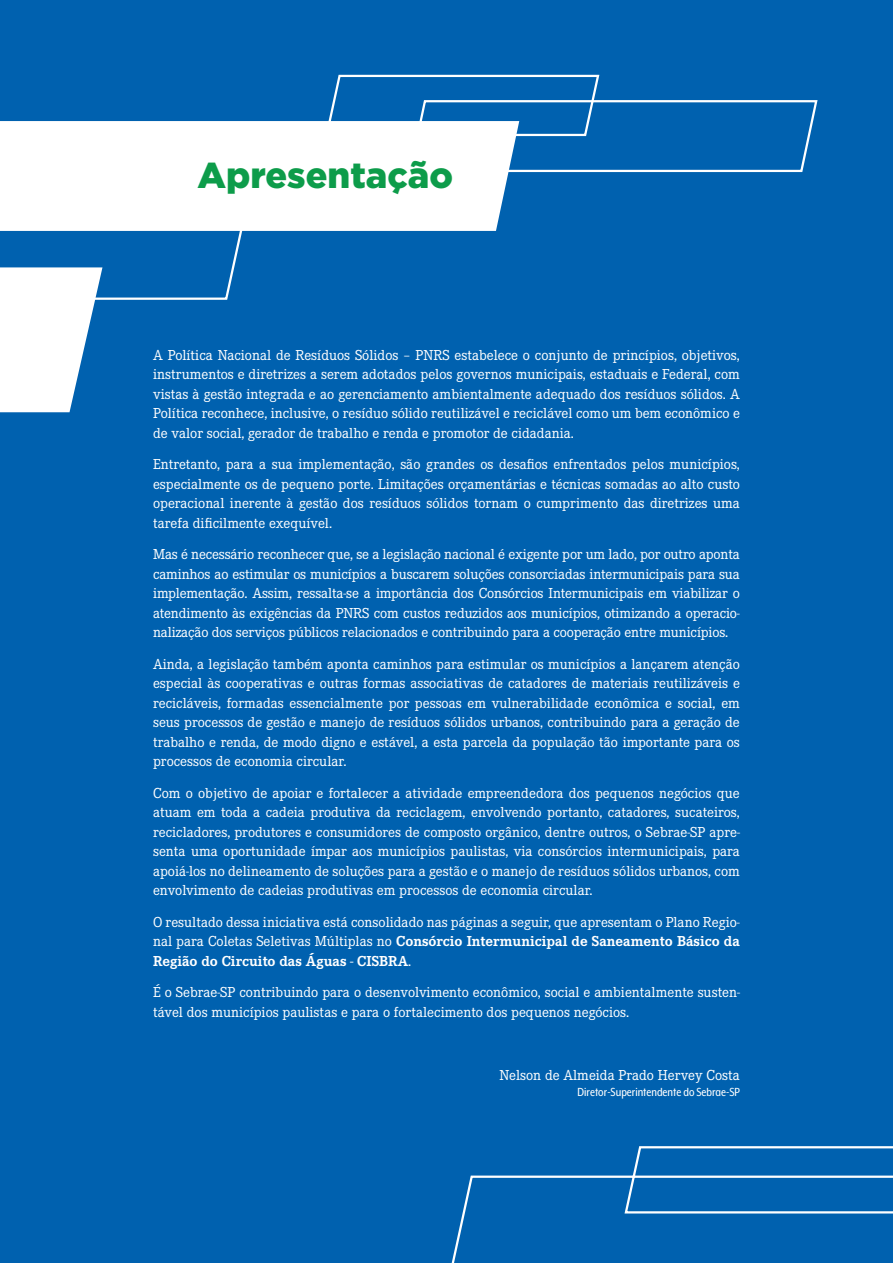
<style>
.page{position:relative;width:893px;height:1263px;background:#0061af}
.page>*{position:absolute;margin:0;border:0;box-sizing:border-box;transform-origin:0 0}
.t1{font:900 36px "Gotham";color:#0d9c4a}
.t2{font:15px/19.5px "Corporate E Pro";color:#fff;text-align:justify}
.t3{font:13.5px "Mr Eaves XL Mod Nar OT";color:#fff}
.s1{font-weight:700}
</style>
<div class="page">
<div style="left:445px;top:1144px;width:448px;height:119px;background:#0061af"></div>
<svg style="left:0;top:121px;width:519px;height:110px"></svg>
<svg style="left:324px;top:74px;width:495px;height:100px"></svg>
<svg style="left:0;top:187px;width:253px;height:114px"></svg>
<h1 class="t1" style="left:197px;top:155px;width:257px">Apresentação</h1>
<p class="t2" style="left:153px;top:344px;width:588px">A Política Nacional de Resíduos Sólidos – PNRS estabelece o conjunto de princípios, objetivos, instrumentos e diretrizes a serem adotados pelos governos municipais, estaduais e Federal, com vistas à gestão integrada e ao gerenciamento ambientalmente adequado dos resíduos sólidos. A Política reconhece, inclusive, o resíduo sólido reutilizável e reciclável como um bem econômico e de valor social, gerador de trabalho e renda e promotor de cidadania.</p>
<p class="t2" style="left:153px;top:454px;width:588px">Entretanto, para a sua implementação, são grandes os desafios enfrentados pelos municípios, especialmente os de pequeno porte. Limitações orçamentárias e técnicas somadas ao alto custo operacional inerente à gestão dos resíduos sólidos tornam o cumprimento das diretrizes uma tarefa dificilmente exequível.</p>
<p class="t2" style="left:153px;top:544px;width:588px">Mas é necessário reconhecer que, se a legislação nacional é exigente por um lado, por outro aponta caminhos ao estimular os municípios a buscarem soluções consorciadas intermunicipais para sua implementação. Assim, ressalta-se a importância dos Consórcios Intermunicipais em viabilizar o atendimento às exigências da PNRS com custos reduzidos aos municípios, otimizando a operacio&shy;nalização dos serviços públicos relacionados e contribuindo para a cooperação entre municípios.</p>
<p class="t2" style="left:153px;top:653px;width:588px">Ainda, a legislação também aponta caminhos para estimular os municípios a lançarem atenção especial às cooperativas e outras formas associativas de catadores de materiais reutilizáveis e recicláveis, formadas essencialmente por pessoas em vulnerabilidade econômica e social, em seus processos de gestão e manejo de resíduos sólidos urbanos, contribuindo para a geração de trabalho e renda, de modo digno e estável, a esta parcela da população tão importante para os processos de economia circular.</p>
<p class="t2" style="left:153px;top:782px;width:588px">Com o objetivo de apoiar e fortalecer a atividade empreendedora dos pequenos negócios que atuam em toda a cadeia produtiva da reciclagem, envolvendo portanto, catadores, sucateiros, recicladores, produtores e consumidores de composto orgânico, dentre outros, o Sebrae-SP apre&shy;senta uma oportunidade ímpar aos municípios paulistas, via consórcios intermunicipais, para apoiá-los no delineamento de soluções para a gestão e o manejo de resíduos sólidos urbanos, com envolvimento de cadeias produtivas em processos de economia circular.</p>
<p class="t2" style="left:153px;top:911px;width:588px">O resultado dessa iniciativa está consolidado nas páginas a seguir, que apresentam o Plano Regio&shy;nal para Coletas Seletivas Múltiplas no <span class="s1">Consórcio Intermunicipal de Saneamento Básico da Região do Circuito das Águas - CISBRA</span>.</p>
<p class="t2" style="left:153px;top:982px;width:588px">É o Sebrae-SP contribuindo para o desenvolvimento econômico, social e ambientalmente susten&shy;tável dos municípios paulistas e para o fortalecimento dos pequenos negócios.</p>
<p class="t2" style="left:500px;top:1064px;width:242px">Nelson de Almeida Prado Hervey Costa</p>
<p class="t3" style="left:578px;top:1085px;width:164px">Diretor-Superintendente do Sebrae-SP</p>
</div>
